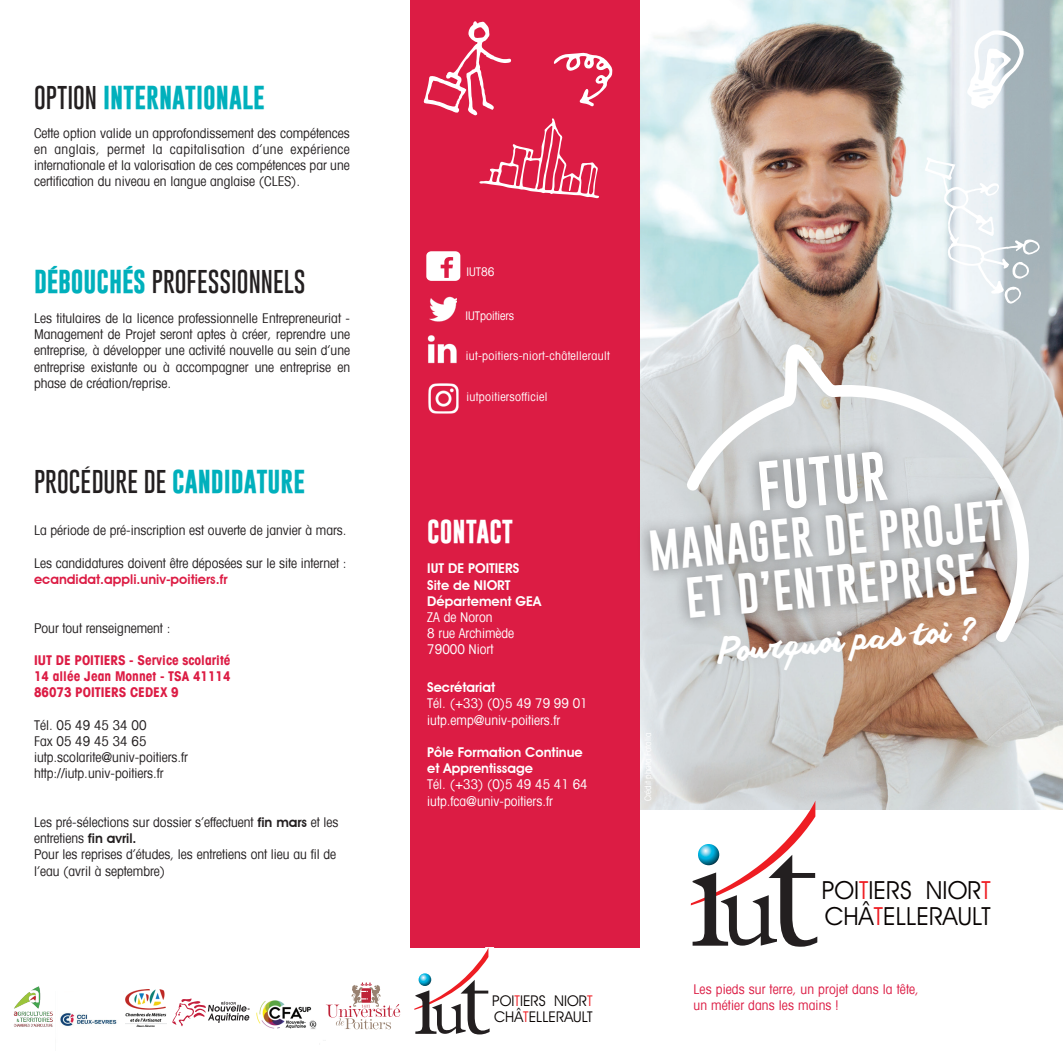
<style>
.page{position:relative;width:1063px;height:1063px;background:#fff}
.page>*{position:absolute;margin:0;border:0;box-sizing:border-box;transform-origin:0 0}
.t1{font:51px "Gobold";color:#fff}
.t2{font:42px/50.4px "Gobold";color:#fff;text-align:center}
.t3{font:31.5px "anothershabby";color:#fff}
.t4{font:25.05px/26px "Avant Garde IT Cby BT";color:#080302}
.t5{font:100 24px "Gobold";color:#231f20}
.t6{font:700 24px "Gobold";color:#00b0bc}
.t7{font:700 24px "Gobold";color:#fff}
.t8{font:15px/15.5px "Avant Garde IT Cby BT";color:#080302}
.t9{font:condensed 13.5px/16.2px "Avant Garde";color:#231f20;text-align:justify}
.t10{font:condensed 13.5px/16.2px "Avant Garde";color:#fff}
.t11{font:600 13.5px/16.2px "Avant Garde IT Cby BT";color:#fff}
.t12{font:700 condensed 13.5px/16.2px "Avant Garde";color:#dc1c44;text-align:justify}
.t13{font:condensed 13.5px/16.2px "Avant Garde";letter-spacing:.01em;color:#dc1c44}
.t14{font:600 13.5px "Avant Garde IT Cby BT";color:#dc1c44}
.t15{font:condensed 12px "Avant Garde";letter-spacing:.025em;color:#fff}
.t16{font:condensed 12px "Avant Garde";color:#fff}
.s1{font-weight:100;color:#231f20}
.s2{font-weight:700;color:#00b0bc}
.s3{font-family:"Avant Garde IT Cby BT";font-weight:600;font-stretch:normal}
.s4{color:#ee1d23}
</style>
<div class="page">
<img style="left:60px;top:1013px;width:57px;height:13px">
<img style="left:639px;top:0;width:424px;height:809px">
<div style="left:410px;top:0;width:229px;height:947px;background:#dc1c44"></div>
<svg style="left:691px;top:801px;width:126px;height:146px"></svg>
<svg style="left:698px;top:844px;width:21px;height:21px"></svg>
<svg style="left:677px;top:343px;width:375px;height:309px;background:#d1d0cf"></svg>
<div style="left:636px;top:438px;width:380px;height:194px;background:#231f20;opacity:.55"></div>
<svg style="left:414px;top:947px;width:80px;height:87px"></svg>
<svg style="left:326px;top:982px;width:74px;height:47px"></svg>
<svg style="left:925px;top:157px;width:115px;height:147px"></svg>
<svg style="left:424px;top:21px;width:188px;height:177px"></svg>
<svg style="left:967px;top:30px;width:57px;height:79px"></svg>
<img style="left:256px;top:1000px;width:61px;height:29px">
<img style="left:125px;top:990px;width:41px;height:37px">
<img style="left:13px;top:986px;width:40px;height:41px">
<img style="left:429px;top:296px;width:27px;height:26px">
<img style="left:427px;top:335px;width:30px;height:29px">
<img style="left:428px;top:383px;width:31px;height:31px">
<svg style="left:426px;top:251px;width:34px;height:30px"></svg>
<svg style="left:172px;top:998px;width:78px;height:28px"></svg>
<h3 class="t6" style="left:34px;top:81px;width:232px"><span class="s1">OPTION</span> INTERNATIONALE</h3>
<p class="t9" style="left:34px;top:125px;width:317px">Cette option valide un approfondissement des compétences en anglais, permet la capitalisation d’une expérience internationale et la valorisation de ces compétences par une certification du niveau en langue anglaise (CLES).</p>
<h3 class="t5" style="left:34px;top:266px;width:273px"><span class="s2">DÉBOUCHÉS</span> PROFESSIONNELS</h3>
<p class="t9" style="left:34px;top:311px;width:318px">Les titulaires de la licence professionnelle Entrepreneuriat - Management de Projet seront aptes à créer, reprendre une entreprise, à développer une activité nouvelle au sein d’une entreprise existante ou à accompagner une entreprise en phase de création/reprise.</p>
<h3 class="t5" style="left:34px;top:466px;width:273px">PROCÉDURE DE <span class="s2">CANDIDATURE</span></h3>
<p class="t9" style="left:34px;top:523px;width:314px">La période de pré-inscription est ouverte de janvier à mars.</p>
<p class="t9" style="left:34px;top:556px;width:314px">Les candidatures doivent être déposées sur le site internet :</p>
<p class="t14" style="left:34px;top:571px;width:195px">ecandidat.appli.univ-poitiers.fr</p>
<p class="t9" style="left:34px;top:620px;width:138px">Pour tout renseignement :</p>
<p class="t12" style="left:34px;top:653px;width:198px">IUT DE POITIERS - Service scolarité 14 allée Jean Monnet - TSA 41114<br>86073 POITIERS CEDEX 9</p>
<p class="t9" style="left:34px;top:718px;width:155px;text-align:left">Tél. 05 49 45 34 00<br>Fax 05 49 45 34 65 iutp.scolarite@univ-poitiers.fr http://iutp.univ-poitiers.fr</p>
<p class="t9" style="left:34px;top:815px;width:306px;text-align:left">Les pré-sélections sur dossier s’effectuent <span class="s3">fin mars</span> et les entretiens <span class="s3">fin avril.<br></span>Pour les reprises d’études, les entretiens ont lieu au fil de l’eau (avril à septembre)</p>
<p class="t15" style="left:466px;top:266px;width:30px">IUT86</p>
<p class="t16" style="left:466px;top:310px;width:50px">IUTpoitiers</p>
<p class="t15" style="left:466px;top:350px;width:145px">iut-poitiers-niort-châtellerault</p>
<p class="t15" style="left:467px;top:391px;width:82px">iutpoitiersofficiel</p>
<h3 class="t7" style="left:427px;top:516px;width:14px">CONTACT</h3>
<p class="t11" style="left:427px;top:560px;width:115px">IUT de Poiti ers<br>Site de NIORT<br>Département GEA</p>
<p class="t10" style="left:427px;top:610px;width:88px">ZA de Noron<br>8 rue Archimède<br>79000 Niort</p>
<p class="t11" style="left:427px;top:679px;width:69px">Secrétariat</p>
<p class="t10" style="left:427px;top:696px;width:162px">Tél. (+33) (0)5 49 79 99 01 iutp.emp@univ-poitiers.fr</p>
<p class="t11" style="left:427px;top:744px;width:157px">Pôle Formation Continue et Apprentissage</p>
<p class="t10" style="left:427px;top:777px;width:162px">Tél. (+33) (0)5 49 45 41 64 iutp.fca@univ-poitiers.fr</p>
<p class="t8" style="left:492px;top:993px;width:102px">POI<span class="s4">T</span>IERS NIOR<span class="s4">T<br></span>CHÂ<span class="s4">T</span>ELLERAULT</p>
<h1 class="t1" style="left:755px;top:454px;width:131px;rotate:-5deg">Futur</h1>
<h2 class="t2" style="left:647px;top:526px;width:359px;rotate:-5deg">ManageR de projet et d’entreprise</h2>
<h3 class="t3" style="left:717px;top:633px;width:259px;rotate:-5deg">Pourquoi pas toi ?</h3>
<h3 class="t4" style="left:822px;top:877px;width:170px">POI<span class="s4">T</span>IERS NIOR<span class="s4">T<br></span>CHÂ<span class="s4">T</span>ELLERAULT</h3>
<p class="t13" style="left:694px;top:982px;width:227px">Les pieds sur terre, un projet dans la tête, un métier dans les mains !</p>
</div>
